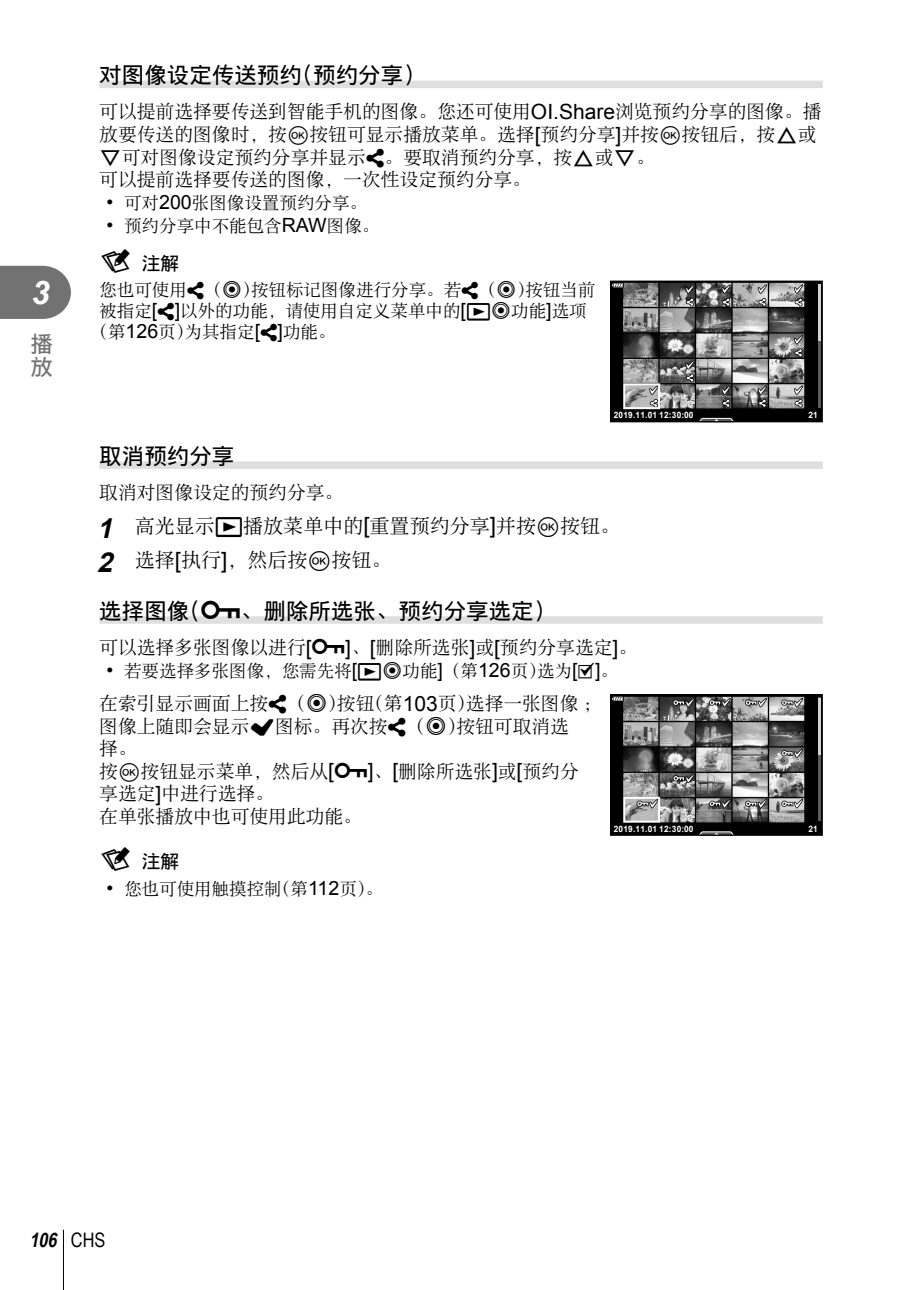
<style>
.page{position:relative;width:908px;height:1290px;background:#fff}
.page>*{position:absolute;margin:0;border:0;box-sizing:border-box;transform-origin:0 0}
.t1{font:italic 700 32.5px "Arial";color:#fff}
.t2{font:22.5px "DF Hei W5 A";color:#000}
.t3{font:22.5px/22.5px "DF Hei W5 A";color:#727272}
.t4{font:20px/34.8px "DF Song W3 A";color:#000}
.t5{font:italic 700 20px "Arial Narrow";color:#000}
.t6{font:18.75px/22.5px "DF Song W3 A";color:#000}
.t7{font:18.75px "DF Hei W5 A";color:#000}
.t8{font:17.5px "DF Song W3 A";color:#000}
.t9{font:700 8.75px "Arial";letter-spacing:.025em;color:#fff;scale:.95 1}
.s1{font-family:"Arial";font-size:21px}
.s2{font-family:"Olympus 7"}
.s3{font-family:"olympus 15"}
.s4{font-family:"Olympus"}
.s5{font-family:"Arial";font-size:19.5px}
.s6{font-family:"olympus 15";font-size:23.75px}
.s7{font-family:"Olympus 1"}
.s8{font-family:"Arial";font-weight:700;font-style:italic;font-size:27.5px}
.s9{font-family:"Arial";font-size:22.5px}
.s10{font-family:"Olymp 16"}
.s11{font-family:"olymp 17"}
.s12{font-weight:400;font-style:normal}
</style>
<div class="page">
<svg style="left:0;top:266px;width:71px;height:53px;background:#7e7e7e"></svg>
<hr style="left:63px;top:1230px;width:1px;height:60px;background:#000">
<div style="left:99px;top:81px;width:723px;height:7px;background:#dfdfdf"></div>
<div style="left:99px;top:461px;width:723px;height:8px;background:#dfdfdf"></div>
<div style="left:99px;top:616px;width:723px;height:8px;background:#dfdfdf"></div>
<svg style="left:610px;top:281px;width:212px;height:142px;background:#656565"></svg>
<div style="left:623px;top:383px;width:36px;height:26px;border:2px solid #fff"></div>
<svg style="left:610px;top:694px;width:212px;height:142px;background:#636363"></svg>
<div style="left:623px;top:797px;width:36px;height:26px;border:2px solid #fff"></div>
<h1 class="t1" style="left:32px;top:275px;width:20px">3</h1>
<p class="t3" style="left:31px;top:333px;width:23px">播放</p>
<p class="t2" style="left:99px;top:64px;width:328px">对图像设定传送预约（预约分享）</p>
<p class="t6" style="left:99px;top:100px;width:723px">可以提前选择要传送到智能⼿机的图像。您还可使⽤<span class="s1">OI.Share</span>浏览预约分享的图像。播放要传送的图像时，按<span class="s2">Q</span>按钮可显⽰播放菜单。选择<span class="s1">[</span>预约分享<span class="s1">]</span>并按<span class="s2">Q</span>按钮后，按<span class="s3">F</span>或<span class="s3">G</span>可对图像设定预约分享并显⽰<span class="s4">h</span>。要取消预约分享，按<span class="s3">F</span>或<span class="s3">G</span>。<br>可以提前选择要传送的图像，⼀次性设定预约分享。</p>
<p class="t8" style="left:106px;top:194px;width:262px"><span class="s5">•</span> 可对<span class="s5">200</span>张图像设置预约分享。</p>
<p class="t8" style="left:106px;top:217px;width:274px"><span class="s5">•</span> 预约分享中不能包含<span class="s5">RAW</span>图像。</p>
<p class="t7" style="left:99px;top:254px;width:82px"><span class="s6">$</span> 注解</p>
<p class="t8" style="left:99px;top:281px;width:497px">您也可使⽤<span class="s4">h</span>（<span class="s3">R</span>）按钮标记图像进⾏分享。若<span class="s4">h</span>（<span class="s3">R</span>）按钮当前</p>
<p class="t8" style="left:99px;top:302px;width:488px">被指定<span class="s5">[</span><span class="s4">h</span><span class="s5">]</span>以外的功能，请使⽤⾃定义菜单中的<span class="s5">[</span><span class="s7">q</span><span class="s3">R</span>功能<span class="s5">]</span>选项</p>
<p class="t8" style="left:90px;top:323px;width:246px">（第<span class="s5">126</span>页）为其指定<span class="s5">[</span><span class="s4">h</span><span class="s5">]</span>功能。</p>
<p class="t9" style="left:613px;top:410px;width:85px">2019.11.01 12:30:00</p>
<p class="t9" style="left:808px;top:410px;width:11px">21</p>
<p class="t2" style="left:99px;top:444px;width:137px">取消预约分享</p>
<p class="t6" style="left:99px;top:481px;width:245px">取消对图像设定的预约分享。</p>
<p class="t4" style="left:97px;top:508px;width:524px"><span class="s8">1</span> ⾼光显⽰<span class="s7">q</span>播放菜单中的<span class="s9">[</span>重置预约分享<span class="s9">]</span>并按<span class="s2">Q</span>按钮。<br><span class="s8">2</span> 选择<span class="s9">[</span>执⾏<span class="s9">]</span>，然后按<span class="s2">Q</span>按钮。</p>
<p class="t2" style="left:99px;top:599px;width:458px">选择图像（<span class="s7">0</span>、删除所选张、预约分享选定）</p>
<p class="t6" style="left:99px;top:636px;width:539px">可以选择多张图像以进⾏<span class="s1">[</span><span class="s7">0</span><span class="s1">]</span>、<span class="s1">[</span>删除所选张<span class="s1">]</span>或<span class="s1">[</span>预约分享选定<span class="s1">]</span>。</p>
<p class="t8" style="left:106px;top:662px;width:513px"><span class="s5">•</span> 若要选择多张图像，您需先将<span class="s5">[</span><span class="s7">q</span><span class="s3">R</span>功能<span class="s5">]</span>（第<span class="s5">126</span>页）选为<span class="s5">[</span><span class="s10">H</span><span class="s5">]</span>。</p>
<p class="t6" style="left:99px;top:692px;width:504px">在索引显⽰画⾯上按<span class="s4">h</span>（<span class="s3">R</span>）按钮（第<span class="s1">103</span>页）选择⼀张图像；图像上随即会显⽰<span class="s11">v</span>图标。再次按<span class="s4">h</span>（<span class="s3">R</span>）按钮可取消选<br>择。<br>按<span class="s2">Q</span>按钮显⽰菜单，然后从<span class="s1">[</span><span class="s7">0</span><span class="s1">]</span>、<span class="s1">[</span>删除所选张<span class="s1">]</span>或<span class="s1">[</span>预约分享选定<span class="s1">]</span>中进⾏选择。<br>在单张播放中也可使⽤此功能。</p>
<p class="t9" style="left:613px;top:824px;width:85px">2019.11.01 12:30:00</p>
<p class="t9" style="left:808px;top:824px;width:11px">21</p>
<p class="t7" style="left:99px;top:852px;width:82px"><span class="s6">$</span> 注解</p>
<p class="t8" style="left:106px;top:879px;width:278px"><span class="s5">•</span> 您也可使⽤触摸控制（第<span class="s5">112</span>页）。</p>
<p class="t5" style="left:29px;top:1228px;width:78px">106 <span class="s12">CHS</span></p>
</div>
